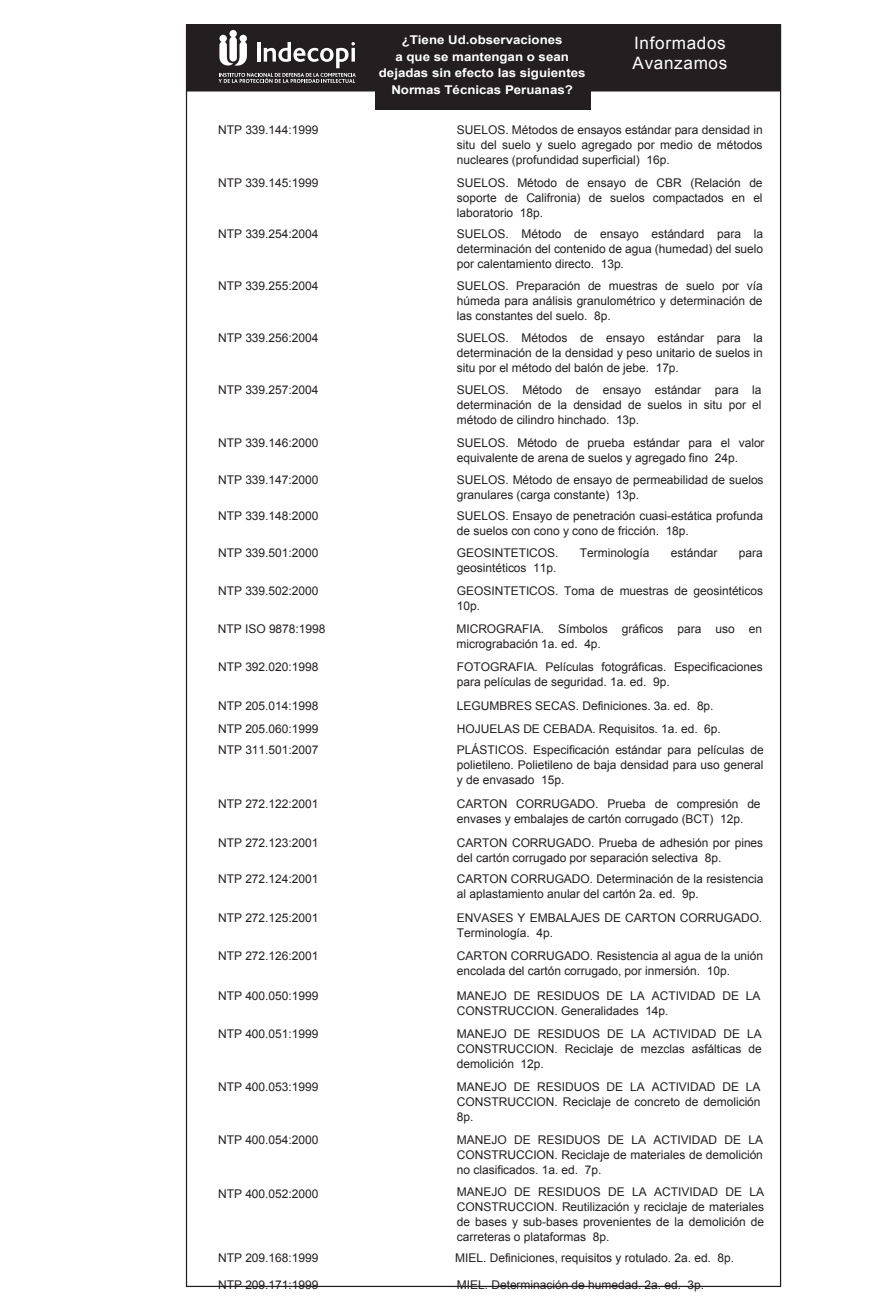
<style>
.page{position:relative;width:893px;height:1316px;background:#fff}
.page>*{position:absolute;margin:0;border:0;box-sizing:border-box;transform-origin:0 0}
.t1{font:17.1px/20.5px "Arial";letter-spacing:.04em;color:#fff}
.t2{font:12px/15px "Arial";letter-spacing:-.005em;color:#231f20}
.t3{font:700 12px/16.6px "Arial";color:#fff;text-align:center;scale:1.1 1}
</style>
<div class="page">
<div style="left:186px;top:24px;width:595px;height:67px;background:#231f20"></div>
<div style="left:186px;top:25px;width:594px;height:67px;border:2px solid #231f20"></div>
<div style="left:375px;top:25px;width:215px;height:84px;background:#231f20"></div>
<svg style="left:219px;top:30px;width:137px;height:53px"></svg>
<p class="t2" style="left:218px;top:123px;width:102px">NTP 339.144:1999</p>
<p class="t2" style="left:218px;top:175px;width:102px">NTP 339.145:1999</p>
<p class="t2" style="left:218px;top:227px;width:102px">NTP 339.254:2004</p>
<p class="t2" style="left:218px;top:278px;width:102px">NTP 339.255:2004</p>
<p class="t2" style="left:218px;top:330px;width:102px">NTP 339.256:2004</p>
<p class="t2" style="left:218px;top:383px;width:102px">NTP 339.257:2004</p>
<p class="t2" style="left:218px;top:436px;width:102px">NTP 339.146:2000</p>
<p class="t2" style="left:218px;top:472px;width:102px">NTP 339.147:2000</p>
<p class="t2" style="left:218px;top:509px;width:102px">NTP 339.148:2000</p>
<p class="t2" style="left:218px;top:545px;width:102px">NTP 339.501:2000</p>
<p class="t2" style="left:218px;top:583px;width:102px">NTP 339.502:2000</p>
<p class="t2" style="left:218px;top:622px;width:109px">NTP ISO 9878:1998</p>
<p class="t2" style="left:218px;top:659px;width:102px">NTP 392.020:1998</p>
<p class="t2" style="left:218px;top:695px;width:102px;line-height:22.6px">NTP 205.014:1998<br>NTP 205.060:1999</p>
<p class="t2" style="left:218px;top:743px;width:102px">NTP 311.501:2007</p>
<p class="t2" style="left:218px;top:797px;width:102px">NTP 272.122:2001</p>
<p class="t2" style="left:218px;top:835px;width:102px">NTP 272.123:2001</p>
<p class="t2" style="left:218px;top:872px;width:102px">NTP 272.124:2001</p>
<p class="t2" style="left:218px;top:910px;width:102px">NTP 272.125:2001</p>
<p class="t2" style="left:218px;top:948px;width:102px">NTP 272.126:2001</p>
<p class="t2" style="left:218px;top:989px;width:102px">NTP 400.050:1999</p>
<p class="t2" style="left:218px;top:1026px;width:102px">NTP 400.051:1999</p>
<p class="t2" style="left:218px;top:1079px;width:102px">NTP 400.053:1999</p>
<p class="t2" style="left:218px;top:1132px;width:102px">NTP 400.054:2000</p>
<p class="t2" style="left:218px;top:1186px;width:102px">NTP 400.052:2000</p>
<p class="t2" style="left:218px;top:1250px;width:102px">NTP 209.168:1999</p>
<p class="t2" style="left:218px;top:1278px;width:102px">NTP 209.171:1999</p>
<p class="t3" style="left:379px;top:32px;width:189px">¿Tiene Ud.observaciones<br>a que se mantengan o sean dejadas sin efecto las siguientes<br>Normas Técnicas Peruanas?</p>
<h1 class="t1" style="left:633px;top:33px;width:96px">Informados<br>Avanzamos</h1>
<p class="t2" style="left:457px;top:123px;width:307px;text-align:justify">SUELOS. Métodos de ensayos estándar para densidad in situ del suelo y suelo agregado por medio de métodos nucleares (profundidad superficial) 16p.</p>
<p class="t2" style="left:457px;top:175px;width:307px;text-align:justify">SUELOS. Método de ensayo de CBR (Relación de soporte de Califronia) de suelos compactados en el laboratorio 18p.</p>
<p class="t2" style="left:457px;top:227px;width:308px;text-align:justify">SUELOS. Método de ensayo estándard para la determinación del contenido de agua (humedad) del suelo por calentamiento directo. 13p.</p>
<p class="t2" style="left:457px;top:278px;width:307px;text-align:justify">SUELOS. Preparación de muestras de suelo por vía húmeda para análisis granulométrico y determinación de las constantes del suelo. 8p.</p>
<p class="t2" style="left:457px;top:330px;width:307px;text-align:justify">SUELOS. Métodos de ensayo estándar para la determinación de la densidad y peso unitario de suelos in situ por el método del balón de jebe. 17p.</p>
<p class="t2" style="left:457px;top:383px;width:306px;text-align:justify">SUELOS. Método de ensayo estándar para la determinación de la densidad de suelos in situ por el método de cilindro hinchado. 13p.</p>
<p class="t2" style="left:457px;top:436px;width:309px">SUELOS. Método de prueba estándar para el valor equivalente de arena de suelos y agregado fino 24p.</p>
<p class="t2" style="left:457px;top:472px;width:308px">SUELOS. Método de ensayo de permeabilidad de suelos granulares (carga constante) 13p.</p>
<p class="t2" style="left:457px;top:509px;width:308px">SUELOS. Ensayo de penetración cuasi-estática profunda de suelos con cono y cono de fricción. 18p.</p>
<p class="t2" style="left:457px;top:545px;width:103px">GEOSINTETICOS.</p>
<p class="t2" style="left:580px;top:545px;width:71px">Terminología</p>
<p class="t2" style="left:671px;top:545px;width:48px">estándar</p>
<p class="t2" style="left:739px;top:545px;width:25px">para</p>
<p class="t2" style="left:457px;top:556px;width:308px;line-height:23.4px">geosintéticos 11p.<br>GEOSINTETICOS. Toma de muestras de geosintéticos</p>
<p class="t2" style="left:456px;top:594px;width:307px;line-height:23.5px">10p.<br>MICROGRAFIA. Símbolos gráficos para uso en</p>
<p class="t2" style="left:456px;top:633px;width:308px;line-height:22.6px">micrograbación 1a. ed. 4p.<br>FOTOGRAFIA. Películas fotográficas. Especificaciones</p>
<p class="t2" style="left:457px;top:674px;width:214px">para películas de seguridad. 1a. ed. 9p.</p>
<p class="t2" style="left:457px;top:695px;width:265px;line-height:22.6px">LEGUMBRES SECAS. Definiciones. 3a. ed. 8p.<br>HOJUELAS DE CEBADA. Requisitos. 1a. ed. 6p.</p>
<p class="t2" style="left:457px;top:743px;width:308px;text-align:justify">PLÁSTICOS. Especificación estándar para películas de polietileno. Polietileno de baja densidad para uso general y de envasado 15p.</p>
<p class="t2" style="left:457px;top:797px;width:305px">CARTON CORRUGADO. Prueba de compresión de envases y embalajes de cartón corrugado (BCT) 12p.</p>
<p class="t2" style="left:457px;top:835px;width:308px">CARTON CORRUGADO. Prueba de adhesión por pines del cartón corrugado por separación selectiva 8p.</p>
<p class="t2" style="left:457px;top:872px;width:308px">CARTON CORRUGADO. Determinación de la resistencia al aplastamiento anular del cartón 2a. ed. 9p.</p>
<p class="t2" style="left:457px;top:910px;width:307px">ENVASES Y EMBALAJES DE CARTON CORRUGADO.<br>Terminología. 4p.</p>
<p class="t2" style="left:457px;top:948px;width:308px">CARTON CORRUGADO. Resistencia al agua de la unión encolada del cartón corrugado, por inmersión. 10p.</p>
<p class="t2" style="left:457px;top:989px;width:305px">MANEJO DE RESIDUOS DE LA ACTIVIDAD DE LA<br>CONSTRUCCION. Generalidades 14p.</p>
<p class="t2" style="left:457px;top:1026px;width:306px;text-align:justify">MANEJO DE RESIDUOS DE LA ACTIVIDAD DE LA CONSTRUCCION. Reciclaje de mezclas asfálticas de demolición 12p.</p>
<p class="t2" style="left:457px;top:1079px;width:305px;text-align:justify">MANEJO DE RESIDUOS DE LA ACTIVIDAD DE LA CONSTRUCCION. Reciclaje de concreto de demolición 8p.</p>
<p class="t2" style="left:457px;top:1132px;width:307px;text-align:justify">MANEJO DE RESIDUOS DE LA ACTIVIDAD DE LA CONSTRUCCION. Reciclaje de materiales de demolición no clasificados. 1a. ed. 7p.</p>
<p class="t2" style="left:457px;top:1185px;width:309px;text-align:justify">MANEJO DE RESIDUOS DE LA ACTIVIDAD DE LA CONSTRUCCION. Reutilización y reciclaje de materiales de bases y sub-bases provenientes de la demolición de carreteras o plataformas 8p.</p>
<p class="t2" style="left:455px;top:1250px;width:280px">MIEL. Definiciones, requisitos y rotulado. 2a. ed. 8p.</p>
<p class="t2" style="left:457px;top:1278px;width:249px">MIEL. Determinación de humedad. 2a. ed. 3p.</p>
</div>
